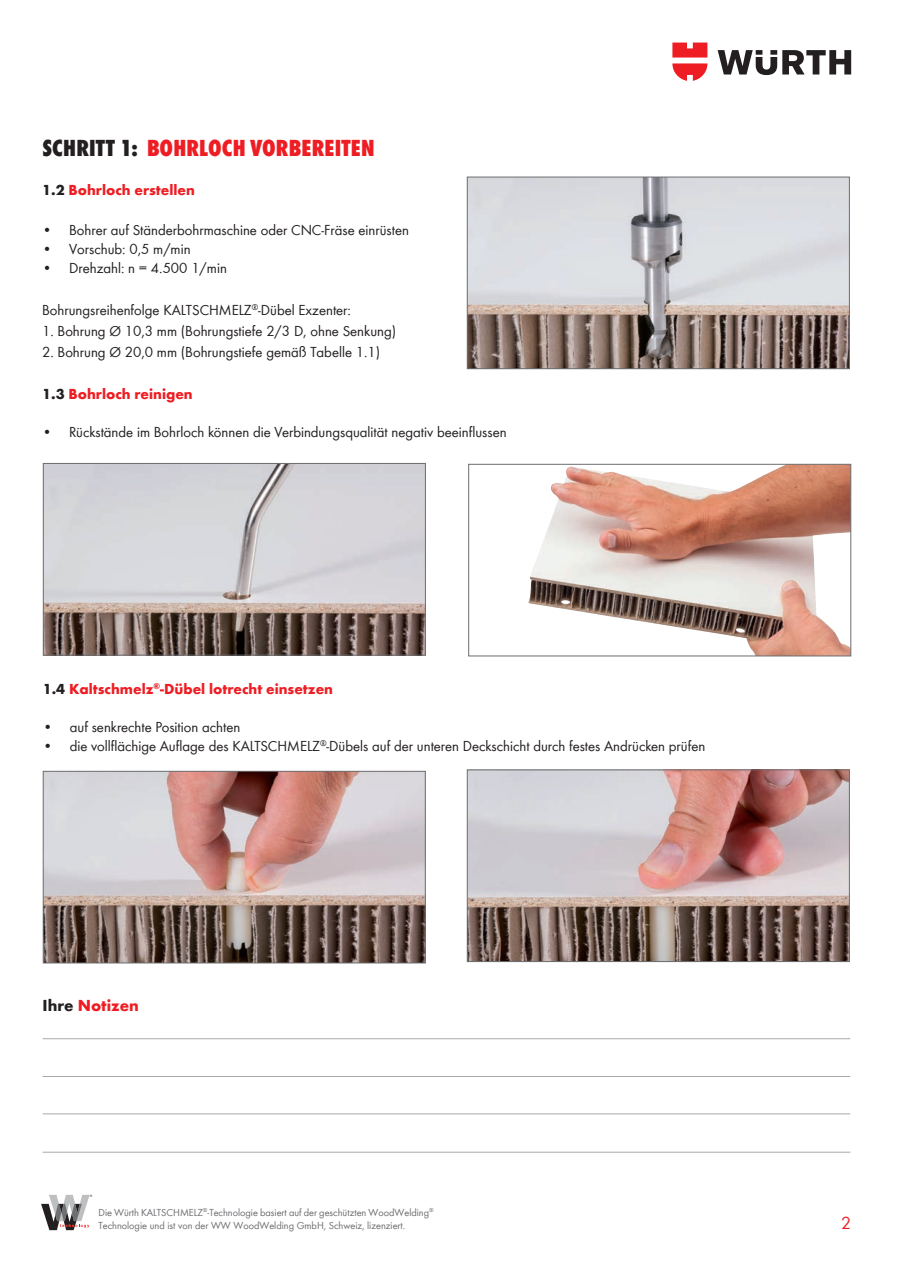
<style>
.page{position:relative;width:898px;height:1272px;background:#fff}
.page>*{position:absolute;margin:0;border:0;box-sizing:border-box;transform-origin:0 0}
.t1{font:800 condensed 24px "Wuerth Global";letter-spacing:.005em;color:#ee1d23}
.t2{font:18px "Wuerth";color:#ee1d23}
.t3{font:700 16.5px "Wuerth Global";color:#ee1d23}
.t4{font:15px "Wuerth Global";color:#231f20}
.t5{font:15px "Wuerth";color:#231f20}
.t6{font:700 15px "Wuerth Global";color:#ee1d23}
.t7{font:10.5px/13.5px "Wuerth Global";color:#6c6d70}
.s1{color:#231f20}
</style>
<div class="page">
<svg style="left:717px;top:50px;width:133px;height:25px"></svg>
<svg style="left:672px;top:43px;width:35px;height:38px"></svg>
<img style="left:469px;top:179px;width:378px;height:188px">
<div style="left:467px;top:177px;width:382px;height:192px;border:1px solid #6c6d70"></div>
<img style="left:45px;top:465px;width:378px;height:188px">
<div style="left:43px;top:463px;width:382px;height:192px;border:1px solid #6c6d70"></div>
<img style="left:528px;top:466px;width:320px;height:188px">
<div style="left:468px;top:464px;width:382px;height:192px;border:1px solid #6c6d70"></div>
<img style="left:45px;top:773px;width:378px;height:188px">
<div style="left:43px;top:771px;width:382px;height:192px;border:1px solid #6c6d70"></div>
<img style="left:469px;top:771px;width:378px;height:188px">
<div style="left:467px;top:769px;width:382px;height:192px;border:1px solid #6c6d70"></div>
<hr style="left:43px;top:1076px;width:807px;height:1px;background:#a8a9ad">
<hr style="left:43px;top:1113px;width:807px;height:1px;background:#a8a9ad">
<hr style="left:43px;top:1151px;width:807px;height:1px;background:#a8a9ad">
<hr style="left:43px;top:1038px;width:807px;height:1px;background:#a8a9ad">
<svg style="left:41px;top:1194px;width:51px;height:36px"></svg>
<h1 class="t1" style="left:43px;top:133px;width:333px"><span class="s1">SCHRITT 1:</span> BOHRLOCH VORBEREITEN</h1>
<p class="t6" style="left:42px;top:181px;width:154px"><span class="s1">1.2</span> Bohrloch erstellen</p>
<p class="t4" style="left:42px;top:221px;width:368px">• Bohrer auf Ständerbohrmaschine oder CNC-Fräse einrüsten</p>
<p class="t4" style="left:42px;top:240px;width:150px">• Vorschub: 0,5 m/min</p>
<p class="t4" style="left:42px;top:259px;width:186px">• Drehzahl: n = 4.500 1/min</p>
<p class="t4" style="left:42px;top:301px;width:310px">Bohrungsreihenfolge KALTSCHMELZ<sup>®</sup>-Dübel Exzenter:</p>
<p class="t4" style="left:42px;top:322px;width:355px">1. Bohrung Ø 10,3 mm (Bohrungstiefe 2/3 D, ohne Senkung)</p>
<p class="t4" style="left:42px;top:343px;width:339px">2. Bohrung Ø 20,0 mm (Bohrungstiefe gemäß Tabelle 1.1)</p>
<p class="t6" style="left:42px;top:385px;width:152px"><span class="s1">1.3</span> Bohrloch reinigen</p>
<p class="t5" style="left:42px;top:422px;width:466px">• Rückstände im Bohrloch können die Verbindungsqualität negativ beeinflussen</p>
<p class="t6" style="left:43px;top:679px;width:292px"><span class="s1">1.4</span> Kaltschmelz<sup>®</sup>-Dübel lotrecht einsetzen</p>
<p class="t5" style="left:43px;top:716px;width:199px">• auf senkrechte Position achten</p>
<p class="t5" style="left:43px;top:735px;width:663px">• die vollflächige Auflage des KALTSCHMELZ<sup>®</sup>-Dübels auf der unteren Deckschicht durch festes Andrücken prüfen</p>
<p class="t3" style="left:43px;top:995px;width:98px"><span class="s1">Ihre</span> Notizen</p>
<p class="t7" style="left:98px;top:1205px;width:336px">Die Würth KALTSCHMELZ<sup>®</sup>-Technologie basiert auf der geschützten WoodWelding<sup>®<br></sup>Technologie und ist von der WW WoodWelding GmbH, Schweiz, lizenziert.</p>
<p class="t2" style="left:840px;top:1210px;width:11px">2</p>
</div>
